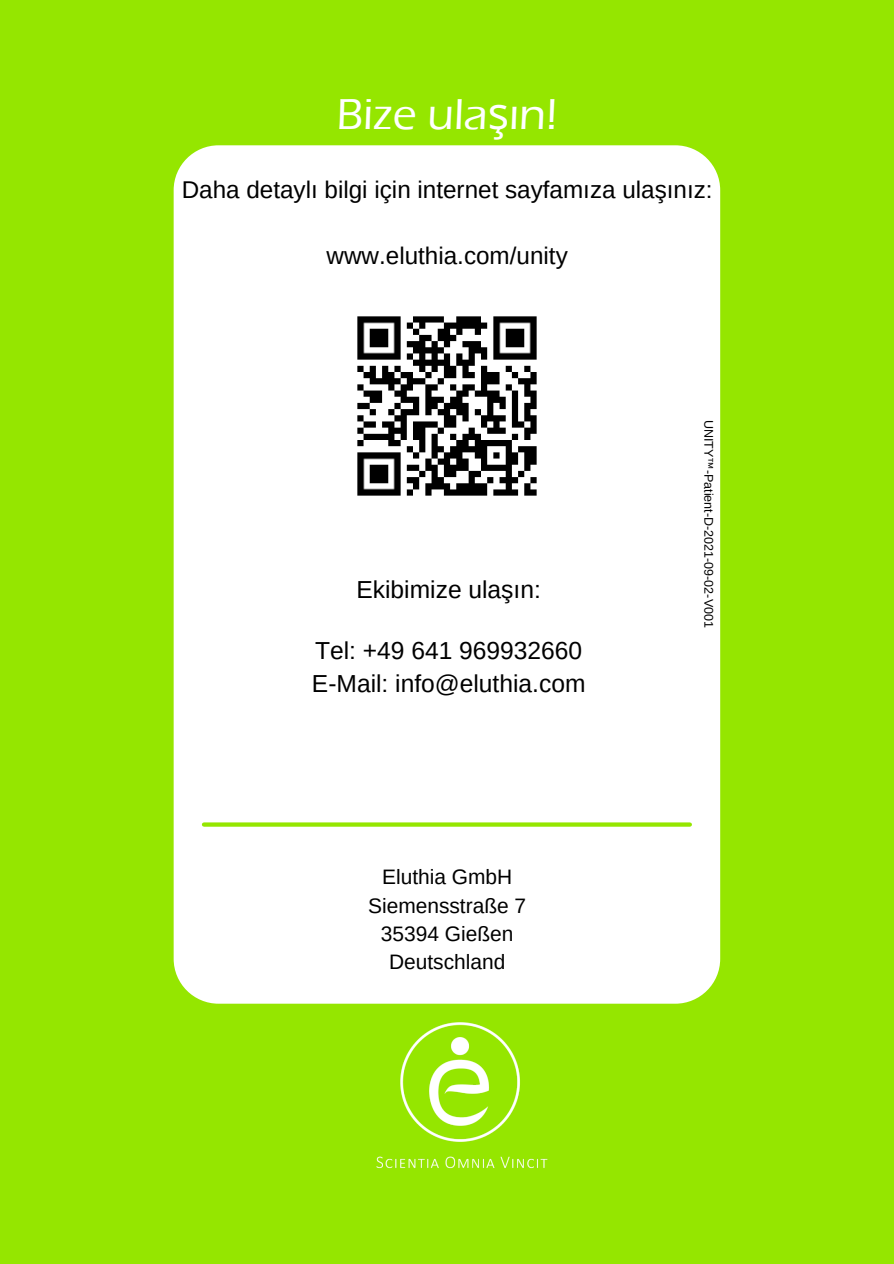
<style>
.page{position:relative;width:894px;height:1264px;background:#fff}
.page>*{position:absolute;margin:0;border:0;box-sizing:border-box;transform-origin:0 0}
.t1{font:500 44.4px "Eras ITC";color:#fff}
.t2{font:24.6px/33.3px "Arimo";color:#000}
.t3{font:24.3px "Arimo";color:#000}
.t4{font:20.85px/28.5px "Arimo";color:#000;text-align:center}
.t5{font:12.45px "Arimo";color:#000}
.s1{font-family:"Noto Sans";font-weight:400}
</style>
<div class="page">
<div style="left:0;top:0;width:893px;height:1263px;background:#95e600"></div>
<div style="left:174px;top:145px;width:546px;height:858px;background:#fff;border-radius:45px"></div>
<svg style="left:204px;top:822px;width:485px;height:4px;background:#a0e81b"></svg>
<img style="left:400px;top:1022px;width:120px;height:120px">
<img style="left:376px;top:1156px;width:172px;height:13px">
<img style="left:357px;top:316px;width:180px;height:180px">
<h1 class="t1" style="left:336px;top:90px;width:223px">Bize ula<span class="s1">ş</span>ın!</h1>
<p class="t3" style="left:182px;top:175px;width:532px">Daha detaylı bilgi için internet sayfamıza ulaşınız:</p>
<p class="t3" style="left:326px;top:242px;width:243px">www.eluthia.com/unity</p>
<p class="t2" style="left:356px;top:573px;width:186px">Ekibimize ulaşın:</p>
<p class="t2" style="left:312px;top:633px;width:275px">Tel: +49 641 969932660<br>E-Mail: info@eluthia.com</p>
<p class="t4" style="left:368px;top:862px;width:159px">Eluthia GmbH<br>Siemensstraße 7<br>35394 Gießen<br>Deutschland</p>
<p class="t5" style="left:715px;top:419px;width:210px;rotate:90deg">UNITY™-Patient-D-2021-09-02-V001</p>
</div>
